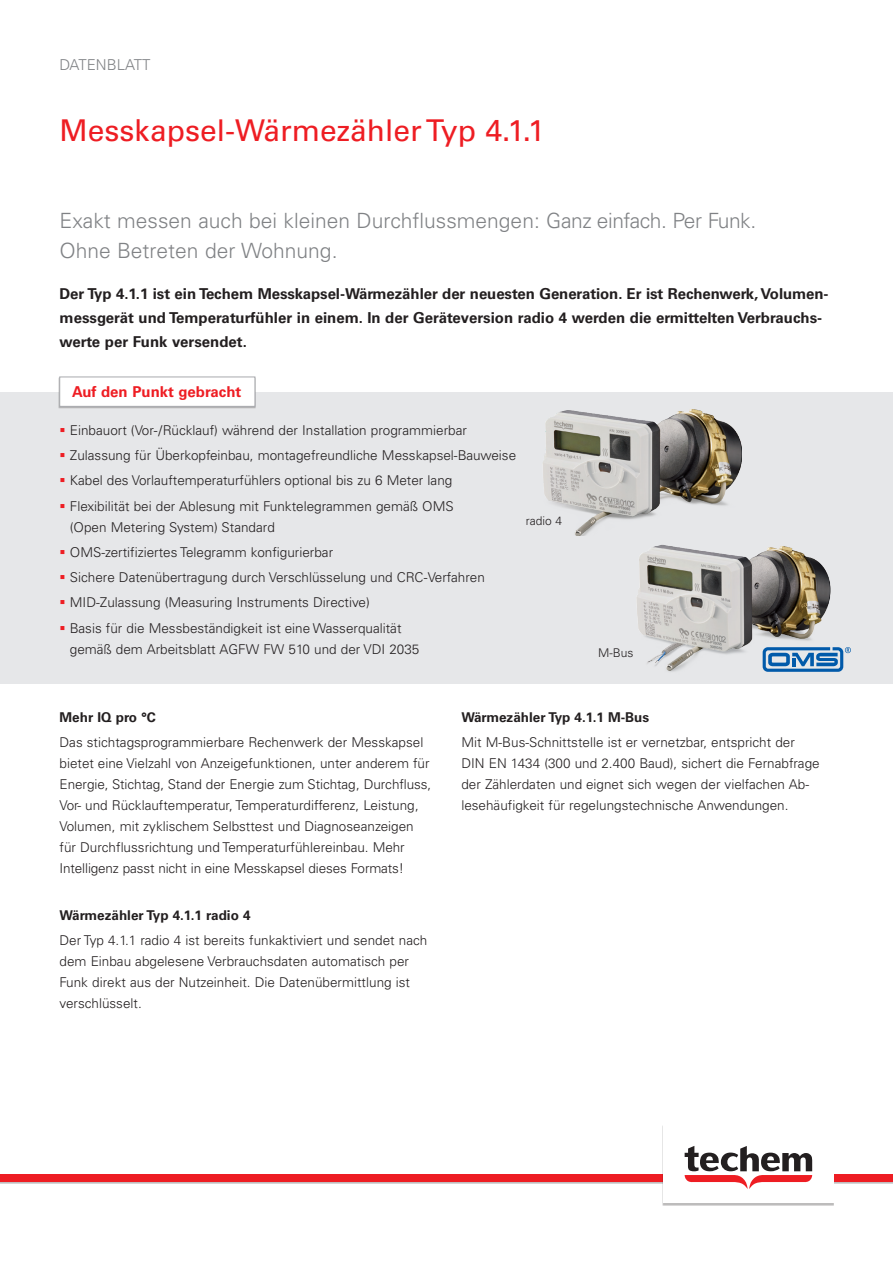
<style>
.page{position:relative;width:893px;height:1263px;background:#fff}
.page>*{position:absolute;margin:0;border:0;box-sizing:border-box;transform-origin:0 0}
.t1{font:30px "Univers LT Pro 55 Roman";color:#ee1d23}
.t2{font:300 21px/30px "Univers LT Pro 45";color:#808285}
.t3{font:700 15px/24px "Univers LT Pro 65";letter-spacing:-.005em;color:#231f20}
.t4{font:700 15px "Univers LT Pro 65";color:#ee1d23}
.t5{font:300 15px "Univers LT Pro 45";color:#808285}
.t6{font:300 13.5px/21px "Univers LT Pro 45";color:#231f20}
.t7{font:700 13.5px "Univers LT Pro 65";color:#231f20}
.t8{font:300 12px "Univers LT Pro 45";color:#231f20}
.s1{color:#ee1d23}
</style>
<div class="page">
<div style="left:0;top:1175px;width:893px;height:9px;background:#bfbdbe"></div>
<div style="left:0;top:1175px;width:893px;height:7px;background:#ee1d23"></div>
<div style="left:662px;top:1125px;width:172px;height:80px;background:#bdbcbc"></div>
<div style="left:663px;top:1124px;width:170px;height:79px;background:#fff"></div>
<svg style="left:685px;top:1146px;width:127px;height:43px"></svg>
<div style="left:0;top:392px;width:893px;height:291px;background:#e6e7e9"></div>
<div style="left:59px;top:377px;width:197px;height:31px;background:#acadb1"></div>
<div style="left:60px;top:377px;width:195px;height:29px;background:#fff;border:1px solid #a8a9ad"></div>
<img style="left:637px;top:545px;width:194px;height:127px">
<img style="left:543px;top:409px;width:198px;height:127px">
<svg style="left:763px;top:647px;width:88px;height:25px"></svg>
<p class="t5" style="left:60px;top:56px;width:93px">DATENBLATT</p>
<p class="t1" style="left:60px;top:112px;width:487px">Messkapsel-Wärmezähler Typ 4.1.1</p>
<p class="t2" style="left:60px;top:205px;width:698px">Exakt messen auch bei kleinen Durchflussmengen: Ganz einfach. Per Funk.<br>Ohne Betreten der Wohnung.</p>
<p class="t3" style="left:60px;top:282px;width:771px">Der Typ 4.1.1 ist ein Techem Messkapsel-Wärmezähler der neuesten Generation. Er ist Rechenwerk, Volumen&shy;messgerät und Temperaturfühler in einem. In der Geräteversion radio 4 werden die ermittelten Verbrauchs&shy;werte per Funk versendet.</p>
<p class="t4" style="left:72px;top:383px;width:171px">Auf den Punkt gebracht</p>
<p class="t6" style="left:60px;top:420px;width:409px"><span class="s1">▪</span> Einbauort (Vor-/Rücklauf) während der Installation programmierbar</p>
<p class="t6" style="left:60px;top:445px;width:458px"><span class="s1">▪</span> Zulassung für Überkopfeinbau, montagefreundliche Messkapsel-Bauweise</p>
<p class="t6" style="left:60px;top:470px;width:394px"><span class="s1">▪</span> Kabel des Vorlauftemperaturfühlers optional bis zu 6 Meter lang</p>
<p class="t6" style="left:70px;top:495px;width:385px;text-indent:-10px"><span class="s1">▪</span> Flexibilität bei der Ablesung mit Funktelegrammen gemäß OMS (Open Metering System) Standard</p>
<p class="t6" style="left:60px;top:542px;width:275px"><span class="s1">▪</span> OMS-zertifiziertes Telegramm konfigurierbar</p>
<p class="t6" style="left:60px;top:567px;width:427px"><span class="s1">▪</span> Sichere Datenübertragung durch Verschlüsselung und CRC-Verfahren</p>
<p class="t6" style="left:60px;top:592px;width:312px"><span class="s1">▪</span> MID-Zulassung (Measuring Instruments Directive)</p>
<p class="t6" style="left:70px;top:617px;width:351px;text-indent:-10px"><span class="s1">▪</span> Basis für die Messbeständigkeit ist eine Wasserqualität gemäß dem Arbeitsblatt AGFW FW 510 und der VDI 2035</p>
<p class="t8" style="left:526px;top:514px;width:38px">radio 4</p>
<p class="t8" style="left:598px;top:645px;width:37px">M-Bus</p>
<p class="t7" style="left:60px;top:709px;width:98px">Mehr IQ pro °C</p>
<p class="t6" style="left:60px;top:732px;width:373px">Das stichtagsprogrammierbare Rechenwerk der Messkapsel bietet eine Vielzahl von Anzeigefunktionen, unter anderem für Energie, Stichtag, Stand der Energie zum Stichtag, Durchfluss, Vor- und Rücklauftemperatur, Temperaturdifferenz, Leistung, Volumen, mit zyklischem Selbsttest und Diagnoseanzeigen für Durchflussrichtung und Temperaturfühlereinbau. Mehr Intelligenz passt nicht in eine Messkapsel dieses Formats!</p>
<p class="t7" style="left:60px;top:907px;width:193px">Wärmezähler Typ 4.1.1 radio 4</p>
<p class="t6" style="left:60px;top:930px;width:369px">Der Typ 4.1.1 radio 4 ist bereits funkaktiviert und sendet nach dem Einbau abgelesene Verbrauchsdaten automatisch per Funk direkt aus der Nutzeinheit. Die Datenübermittlung ist verschlüsselt.</p>
<p class="t7" style="left:461px;top:709px;width:189px">Wärmezähler Typ 4.1.1 M-Bus</p>
<p class="t6" style="left:461px;top:732px;width:360px">Mit M-Bus-Schnittstelle ist er vernetzbar, entspricht der DIN EN 1434 (300 und 2.400 Baud), sichert die Fernabfrage der Zählerdaten und eignet sich wegen der vielfachen Ab&shy;lesehäufigkeit für regelungstechnische Anwendungen.</p>
</div>
